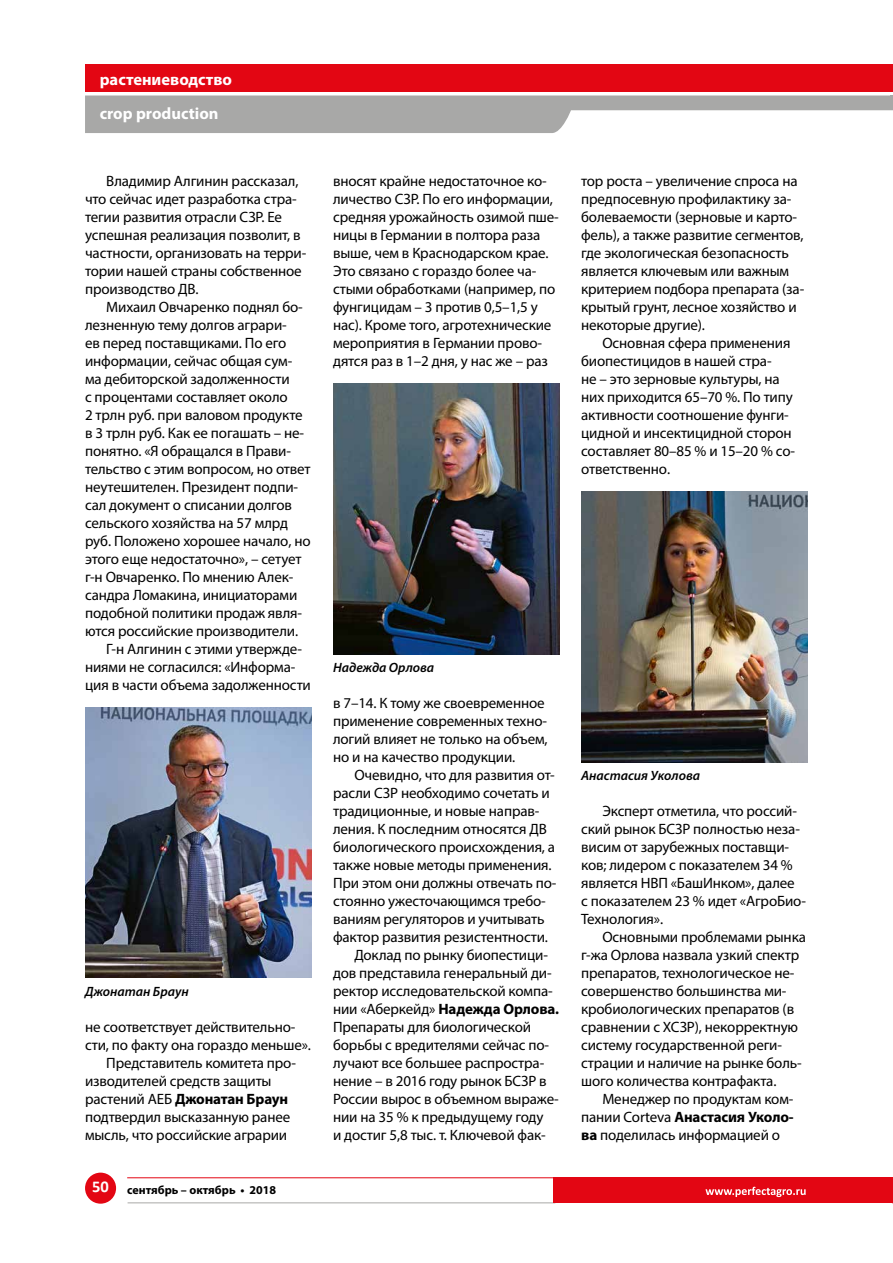
<style>
.page{position:relative;width:893px;height:1263px;background:#fff}
.page>*{position:absolute;margin:0;border:0;box-sizing:border-box;transform-origin:0 0}
.t1{font:700 16.5px/34px "Myriad Pro";color:#fff}
.t2{font:15px/18px "Myriad Pro";letter-spacing:-.01em;color:#000}
.t3{font:700 15px "Myriad Pro";letter-spacing:-.01em;color:#000}
.t4{font:italic 600 13.5px "Myriad Pro";color:#000}
.t5{font:700 12px "Myriad Pro";color:#000}
.s1{font-weight:400}
.s2{font-family:"Calibri";font-size:16.5px;color:#fff}
.s3{font-weight:700}
</style>
<div class="page">
<hr style="left:128px;top:1202px;width:427px;height:1px;background:#a8a8a7">
<svg style="left:85px;top:95px;width:808px;height:38px"></svg>
<div style="left:85px;top:65px;width:808px;height:27px;background:#e30613"></div>
<div style="left:553px;top:1177px;width:340px;height:26px;background:#e30613"></div>
<div style="left:85px;top:1172px;width:31px;height:32px;background:#e30613;border-radius:50%"></div>
<hr style="left:127px;top:1177px;width:765px;height:1px;background:#e30613">
<hr style="left:890px;top:95px;width:3px;height:15px;background:#a8a8a7">
<img style="left:85px;top:708px;width:227px;height:270px">
<img style="left:333px;top:384px;width:227px;height:270px">
<img style="left:581px;top:492px;width:227px;height:270px">
<svg style="left:706px;top:1187px;width:100px;height:10px"></svg>
<p class="t1" style="left:100px;top:62px;width:134px">растениеводство crop production</p>
<p class="t2" style="left:85px;top:171px;width:223px;text-indent:21px">Владимир Алгинин рассказал, что сейчас идет разработка стра&shy;тегии развития отрасли СЗР. Ее успешная реализация позволит, в частности, организовать на терри&shy;тории нашей страны собственное производство ДВ.</p>
<p class="t2" style="left:106px;top:297px;width:198px">Михаил Овчаренко поднял бо-</p>
<p class="t2" style="left:85px;top:315px;width:203px">лезненную тему долгов аграри-</p>
<p class="t2" style="left:85px;top:333px;width:203px">ев перед поставщиками. По его</p>
<p class="t2" style="left:85px;top:351px;width:209px">информации, сейчас общая сум-</p>
<p class="t2" style="left:85px;top:369px;width:206px">ма дебиторской задолженности</p>
<p class="t2" style="left:85px;top:387px;width:204px">с процентами составляет около</p>
<p class="t2" style="left:85px;top:405px;width:219px">2 трлн руб. при валовом продукте</p>
<p class="t2" style="left:85px;top:423px;width:221px">в 3 трлн руб. Как ее погашать – не-</p>
<p class="t2" style="left:85px;top:441px;width:208px">понятно. «Я обращался в Прави-</p>
<p class="t2" style="left:85px;top:459px;width:227px">тельство с этим вопросом, но ответ</p>
<p class="t2" style="left:85px;top:477px;width:215px">неутешителен. Президент подпи-</p>
<p class="t2" style="left:85px;top:495px;width:209px">сал документ о списании долгов</p>
<p class="t2" style="left:85px;top:513px;width:205px">сельского хозяйства на 57 млрд</p>
<p class="t2" style="left:85px;top:531px;width:227px">руб. Положено хорошее начало, но</p>
<p class="t2" style="left:85px;top:549px;width:218px">этого еще недостаточно», – сетует</p>
<p class="t2" style="left:85px;top:567px;width:210px">г-н Овчаренко. По мнению Алек-</p>
<p class="t2" style="left:85px;top:585px;width:214px">сандра Ломакина, инициаторами</p>
<p class="t2" style="left:85px;top:603px;width:219px">подобной политики продаж явля-</p>
<p class="t2" style="left:85px;top:621px;width:215px">ются российские производители.</p>
<p class="t2" style="left:106px;top:639px;width:197px">Г-н Алгинин с этими утвержде-</p>
<p class="t2" style="left:85px;top:657px;width:212px">ниями не согласился: «Информа-</p>
<p class="t2" style="left:85px;top:675px;width:227px">ция в части объема задолженности</p>
<p class="t4" style="left:85px;top:984px;width:105px">Джонатан Браун</p>
<p class="t2" style="left:85px;top:1017px;width:212px">не соответствует действительно-</p>
<p class="t2" style="left:85px;top:1035px;width:227px">сти, по факту она гораздо меньше».</p>
<p class="t2" style="left:106px;top:1053px;width:191px">Представитель комитета про-</p>
<p class="t2" style="left:85px;top:1071px;width:188px">изводителей средств защиты</p>
<p class="t3" style="left:85px;top:1089px;width:205px"><span class="s1">растений АЕБ</span> Джонатан Браун</p>
<p class="t2" style="left:85px;top:1107px;width:207px">подтвердил высказанную ранее</p>
<p class="t2" style="left:85px;top:1125px;width:204px">мысль, что российские аграрии</p>
<p class="t5" style="left:92px;top:1182px;width:185px"><span class="s2">50</span> сентябрь – октябрь • 2018</p>
<p class="t2" style="left:333px;top:171px;width:227px">вносят крайне недостаточное ко&shy;личество СЗР. По его информации, средняя урожайность озимой пше&shy;ницы в Германии в полтора раза выше, чем в Краснодарском крае.<br>Это связано с гораздо более ча&shy;стыми обработками (например, по фунгицидам – 3 против 0,5–1,5 у нас). Кроме того, агротехнические мероприятия в Германии прово&shy;дятся раз в 1–2 дня, у нас же – раз</p>
<p class="t2" style="left:581px;top:171px;width:225px">тор роста – увеличение спроса на предпосевную профилактику за&shy;болеваемости (зерновые и карто&shy;фель), а также развитие сегментов, где экологическая безопасность является ключевым или важным критерием подбора препарата (за&shy;крытый грунт, лесное хозяйство и некоторые другие).</p>
<p class="t2" style="left:581px;top:333px;width:215px;text-indent:21px">Основная сфера применения биопестицидов в нашей стра-<br>не – это зерновые культуры, на них приходится 65–70 %. По типу активности соотношение фунги&shy;цидной и инсектицидной сторон составляет 80–85 % и 15–20 % со&shy;ответственно.</p>
<p class="t4" style="left:333px;top:660px;width:103px">Надежда Орлова</p>
<p class="t2" style="left:333px;top:693px;width:216px">в 7–14. К тому же своевременное применение современных техно&shy;логий влияет не только на объем, но и на качество продукции.</p>
<p class="t2" style="left:354px;top:765px;width:202px">Очевидно, что для развития от-</p>
<p class="t2" style="left:333px;top:783px;width:218px">расли СЗР необходимо сочетать и</p>
<p class="t2" style="left:333px;top:801px;width:208px">традиционные, и новые направ-</p>
<p class="t2" style="left:333px;top:819px;width:215px">ления. К последним относятся ДВ</p>
<p class="t2" style="left:333px;top:837px;width:224px">биологического происхождения, а</p>
<p class="t2" style="left:333px;top:855px;width:220px">также новые методы применения.</p>
<p class="t2" style="left:333px;top:873px;width:225px">При этом они должны отвечать по-</p>
<p class="t2" style="left:333px;top:891px;width:214px">стоянно ужесточающимся требо-</p>
<p class="t2" style="left:333px;top:909px;width:213px">ваниям регуляторов и учитывать</p>
<p class="t2" style="left:333px;top:927px;width:216px">фактор развития резистентности.</p>
<p class="t2" style="left:354px;top:945px;width:195px">Доклад по рынку биопестици-</p>
<p class="t2" style="left:333px;top:963px;width:220px">дов представила генеральный ди-</p>
<p class="t2" style="left:333px;top:981px;width:221px">ректор исследовательской компа-</p>
<p class="t3" style="left:333px;top:999px;width:228px"><span class="s1">нии «Аберкейд»</span> Надежда Орлова.</p>
<p class="t2" style="left:333px;top:1017px;width:200px">Препараты для биологической</p>
<p class="t2" style="left:333px;top:1035px;width:218px">борьбы с вредителями сейчас по-</p>
<p class="t2" style="left:333px;top:1053px;width:213px">лучают все большее распростра-</p>
<p class="t2" style="left:333px;top:1071px;width:215px">нение – в 2016 году рынок БСЗР в</p>
<p class="t2" style="left:333px;top:1089px;width:227px">России вырос в объемном выраже-</p>
<p class="t2" style="left:333px;top:1107px;width:212px">нии на 35 % к предыдущему году</p>
<p class="t2" style="left:333px;top:1125px;width:214px">и достиг 5,8 тыс. т. Ключевой фак-</p>
<p class="t4" style="left:581px;top:768px;width:120px">Анастасия Уколова</p>
<p class="t2" style="left:581px;top:801px;width:226px;text-indent:21px">Эксперт отметила, что россий&shy;ский рынок БСЗР полностью неза&shy;висим от зарубежных поставщи&shy;ков; лидером с показателем 34 % является НВП «БашИнком», далее<br>с показателем 23 % идет «АгроБио-<br>Технология».</p>
<p class="t2" style="left:581px;top:927px;width:226px;text-indent:21px">Основными проблемами рынка г-жа Орлова назвала узкий спектр препаратов, технологическое не&shy;совершенство большинства ми&shy;кробиологических препаратов (в сравнении с ХСЗР), некорректную систему государственной реги&shy;страции и наличие на рынке боль&shy;шого количества контрафакта.</p>
<p class="t2" style="left:581px;top:1089px;width:214px;text-align:justify;text-indent:21px">Менеджер по продуктам ком&shy;пании Corteva <span class="s3">Анастасия Уколо&shy;ва</span> поделилась информацией о</p>
</div>
